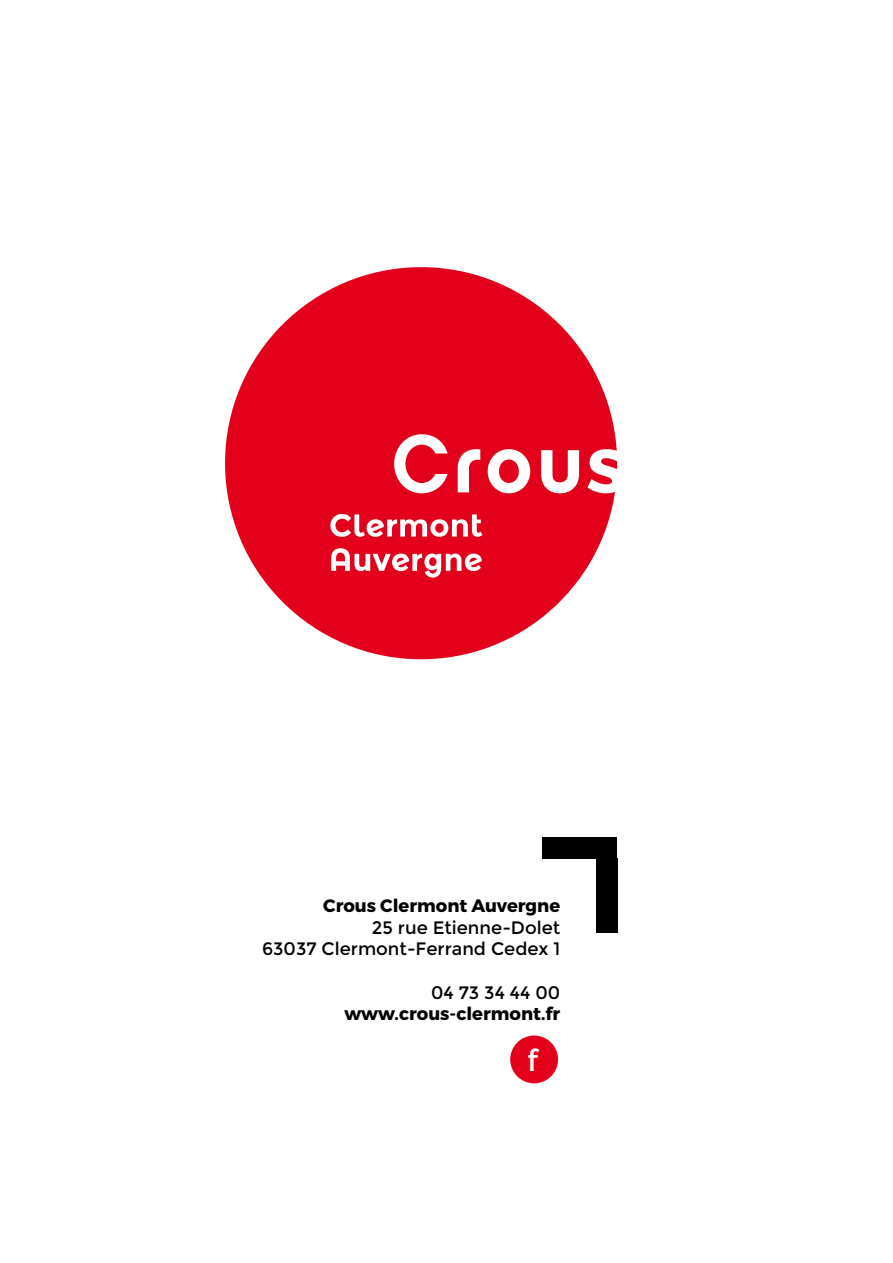
<style>
.page{position:relative;width:893px;height:1263px;background:#fff}
.page>*{position:absolute;margin:0;border:0;box-sizing:border-box;transform-origin:0 0}
.t1{font:30px "Montserrat";color:#fff}
.t2{font:18px/21.6px "Montserrat";color:#000;text-align:right}
.t3{font:700 18px "Montserrat";color:#000}
</style>
<div class="page">
<div style="left:510px;top:1035px;width:48px;height:48px;background:#e2001a;border-radius:50%"></div>
<div style="left:596px;top:858px;width:21px;height:74px;background:#000"></div>
<div style="left:543px;top:837px;width:74px;height:22px;background:#000"></div>
<svg style="left:225px;top:267px;width:392px;height:392px;fill:#e2001a"></svg>
<svg style="left:601px;top:458px;width:17px;height:11px"></svg>
<svg style="left:394px;top:434px;width:54px;height:59px"></svg>
<svg style="left:330px;top:514px;width:152px;height:23px"></svg>
<svg style="left:331px;top:548px;width:151px;height:30px"></svg>
<p class="t3" style="left:323px;top:895px;width:238px">Crous Clermont Auvergne</p>
<p class="t2" style="left:262px;top:917px;width:300px">25 rue Etienne-Dolet<br>63037 Clermont-Ferrand Cedex 1</p>
<p class="t2" style="left:431px;top:982px;width:131px">04 73 34 44 00</p>
<p class="t3" style="left:344px;top:1003px;width:217px">www.crous-clermont.fr</p>
<h1 class="t1" style="left:527px;top:1043px;width:13px">f</h1>
</div>
